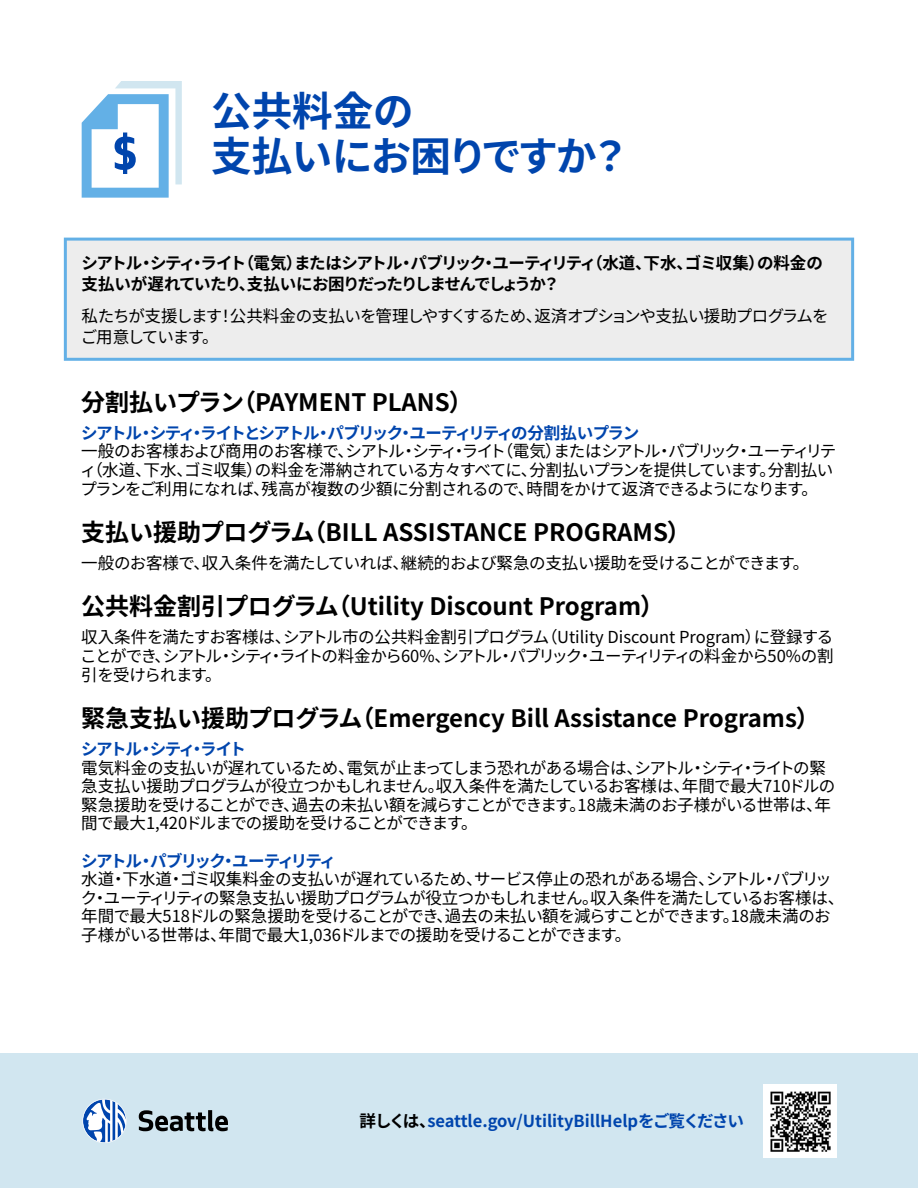
<style>
.page{position:relative;width:918px;height:1188px;background:#fff}
.page>*{position:absolute;margin:0;border:0;box-sizing:border-box;transform-origin:0 0}
.t1{font:100 40.5px/45.6px "Noto Sans JP";letter-spacing:-.01em;color:#0045ad}
.t2{font:100 24px "Noto Sans JP";color:#000}
.t3{font:100 16.5px/18.6px "Noto Sans JP";letter-spacing:-.04em;color:#000}
.t4{font:100 16.5px/21.6px "Noto Sans JP";letter-spacing:-.08em;color:#000}
.t5{font:100 16.5px "Noto Sans JP";letter-spacing:-.095em;color:#0045ad}
.t6{font:100 16.5px "Noto Sans JP";color:#0045ad}
.t7{font:100 16.5px "Noto Sans JP";letter-spacing:-.11em;color:#0045ad}
.s1{color:#000}
</style>
<div class="page">
<svg style="left:82px;top:81px;width:100px;height:117px"></svg>
<div style="left:64px;top:238px;width:790px;height:123px;background:#ededed"></div>
<div style="left:0;top:1053px;width:918px;height:135px;background:#d1e6f0"></div>
<svg style="left:139px;top:1110px;width:89px;height:21px"></svg>
<svg style="left:82px;top:1099px;width:45px;height:44px"></svg>
<img style="left:763px;top:1084px;width:74px;height:74px">
<h1 class="t1" style="left:211px;top:89px;width:421px">公共料金の<br>支払いにお困りですか？</h1>
<p class="t4" style="left:81px;top:252px;width:743px">シアトル・シティ・ライト（電気）またはシアトル・パブリック・ユーティリティ（水道、下水、ゴミ収集）の料金の支払いが遅れていたり、支払いにお困りだったりしませんでしょうか？</p>
<p class="t3" style="left:81px;top:305px;width:749px;line-height:21.6px">私たちが支援します！公共料金の支払いを管理しやすくするため、返済オプションや支払い援助プログラムをご用意しています。</p>
<h2 class="t2" style="left:81px;top:388px;width:393px">分割払いプラン（PAYMENT PLANS）</h2>
<p class="t5" style="left:81px;top:423px;width:560px">シアトル・シティ・ライトとシアトル・パブリック・ユーティリティの分割払いプラン</p>
<p class="t3" style="left:80px;top:442px;width:758px">一般のお客様および商用のお客様で、シアトル・シティ・ライト（電気）またはシアトル・パブリック・ユーティリティ（水道、下水、ゴミ収集）の料金を滞納されている方々すべてに、分割払いプランを提供しています。分割払いプランをご利用になれば、残高が複数の少額に分割されるので、時間をかけて返済できるようになります。</p>
<h2 class="t2" style="left:81px;top:518px;width:611px">支払い援助プログラム（BILL ASSISTANCE PROGRAMS）</h2>
<p class="t3" style="left:81px;top:554px;width:730px">一般のお客様で、収入条件を満たしていれば、継続的および緊急の支払い援助を受けることができます。</p>
<h2 class="t2" style="left:81px;top:593px;width:584px">公共料金割引プログラム（Utility Discount Program）</h2>
<p class="t3" style="left:80px;top:628px;width:755px;text-align:justify">収入条件を満たすお客様は、シアトル市の公共料金割引プログラム（Utility Discount Program）に登録することができ、シアトル・シティ・ライトの料金から60%、シアトル・パブリック・ユーティリティの料金から50%の割引を受けられます。</p>
<h2 class="t2" style="left:81px;top:704px;width:740px">緊急支払い援助プログラム（Emergency Bill Assistance Programs）</h2>
<p class="t5" style="left:81px;top:740px;width:166px">シアトル・シティ・ライト</p>
<p class="t3" style="left:81px;top:759px;width:755px">電気料金の支払いが遅れているため、電気が止まってしまう恐れがある場合は、シアトル・シティ・ライトの緊急支払い援助プログラムが役立つかもしれません。収入条件を満たしているお客様は、年間で最大710ドルの緊急援助を受けることができ、過去の未払い額を減らすことができます。18歳未満のお子様がいる世帯は、年間で最大1,420ドルまでの援助を受けることができます。</p>
<p class="t7" style="left:81px;top:851px;width:256px">シアトル・パブリック・ユーティリティ</p>
<p class="t3" style="left:81px;top:870px;width:765px">水道・下水道・ゴミ収集料金の支払いが遅れているため、サービス停止の恐れがある場合、シアトル・パブリック・ユーティリティの緊急支払い援助プログラムが役立つかもしれません。収入条件を満たしているお客様は、年間で最大518ドルの緊急援助を受けることができ、過去の未払い額を減らすことができます。18歳未満のお子様がいる世帯は、年間で最大1,036ドルまでの援助を受けることができます。</p>
<p class="t6" style="left:360px;top:1112px;width:386px"><span class="s1">詳しくは、</span>seattle.gov/UtilityBillHelpをご覧ください</p>
</div>
